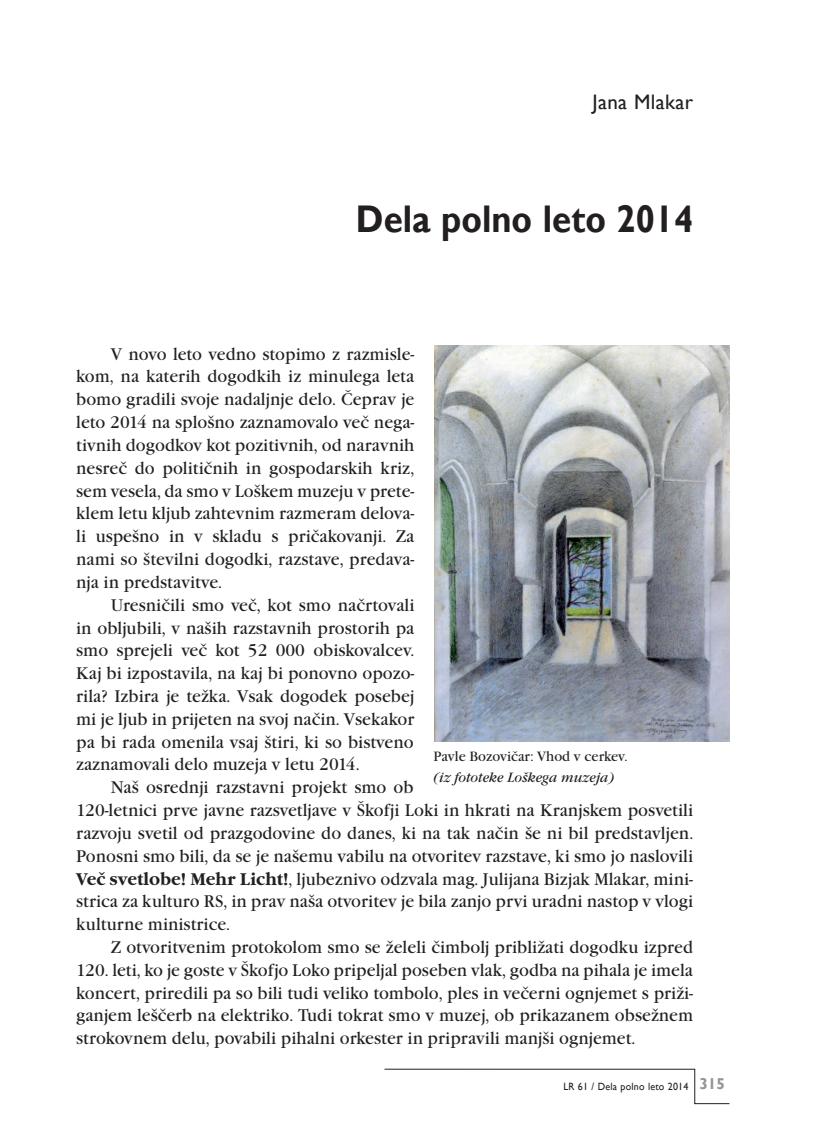
<style>
.page{position:relative;width:819px;height:1141px;background:#fff}
.page>*{position:absolute;margin:0;border:0;box-sizing:border-box;transform-origin:0 0}
.Glavni_naslov{font:700 38.5px "Gill Sans";color:#231f20;scale:.9 1}
.Avtor{font:21px "Gill Sans";letter-spacing:.015em;color:#231f20}
.Body__7_first_line{font:17.5px/22.8px "Garamond Itc TEE";color:#231f20;text-align:justify;scale:.95 1}
.Slika_pride_cyan{font:14px "Garamond Itc TEE";color:#231f20;scale:.95 1}
.Slika_pride_cyan-2{font:italic 14px "Garamond Itc TEE";color:#231f20;scale:.95 1}
.t1{font:10.5px "Gill Sans";letter-spacing:.02em;color:#231f20;scale:.95 1}
.s1{font-weight:700}
.s2{font-weight:700;font-size:15.75px;color:#939598}
</style>
<div class="page">
<svg style="left:384px;top:1069px;width:346px;height:35px"></svg>
<img style="left:434px;top:346px;width:295px;height:396px">
<p class="Avtor" style="left:592px;top:89px;width:102px">Jana Mlakar</p>
<p class="Glavni_naslov" style="left:356px;top:196px;width:376px">Dela polno leto 2014</p>
<p class="Body__7_first_line" style="left:76px;top:343px;width:357px;text-indent:35px">V novo leto vedno stopimo z razmisle&shy;kom, na katerih dogodkih iz minulega leta bomo gradili svoje nadaljnje delo. Čeprav je leto 2014 na splošno zaznamovalo več nega&shy;tivnih dogodkov kot pozitivnih, od naravnih nesreč do političnih in gospodarskih kriz, sem vesela, da smo v Loškem muzeju v prete&shy;klem letu kljub zahtevnim razmeram delova&shy;li uspešno in v skladu s pričakovanji. Za nami so številni dogodki, razstave, predava&shy;nja in predstavitve.</p>
<p class="Body__7_first_line" style="left:76px;top:594px;width:357px;text-indent:35px">Uresničili smo več, kot smo načrtovali in obljubili, v naših razstavnih prostorih pa smo sprejeli več kot 52 000 obiskovalcev.<br>Kaj bi izpostavila, na kaj bi ponovno opozo&shy;rila? Izbira je težka. Vsak dogodek posebej mi je ljub in prijeten na svoj način. Vsekakor pa bi rada omenila vsaj štiri, ki so bistveno zaznamovali delo muzeja v letu 2014.</p>
<p class="Body__7_first_line" style="left:76px;top:776px;width:651px;text-align:left;text-indent:35px">Naš osrednji razstavni projekt smo ob<br>120-letnici prve javne razsvetljave v Škofji Loki in hkrati na Kranjskem posvetili razvoju svetil od prazgodovine do danes, ki na tak način še ni bil predstavljen.<br>Ponosni smo bili, da se je našemu vabilu na otvoritev razstave, ki smo jo naslovili <span class="s1">Več svetlobe! Mehr Licht!</span>, ljubeznivo odzvala mag. Julijana Bizjak Mlakar, mini&shy;strica za kulturo RS, in prav naša otvoritev je bila zanjo prvi uradni nastop v vlogi kulturne ministrice.</p>
<p class="Body__7_first_line" style="left:76px;top:936px;width:651px;text-indent:35px">Z otvoritvenim protokolom smo se želeli čimbolj približati dogodku izpred 120. leti, ko je goste v Škofjo Loko pripeljal poseben vlak, godba na pihala je imela koncert, priredili pa so bili tudi veliko tombolo, ples in večerni ognjemet s priži&shy;ganjem leščerb na elektriko. Tudi tokrat smo v muzej, ob prikazanem obsežnem strokovnem delu, povabili pihalni orkester in pripravili manjši ognjemet.</p>
<p class="Slika_pride_cyan" style="left:433px;top:749px;width:206px">Pavle Bozovičar: Vhod v cerkev.</p>
<p class="Slika_pride_cyan-2" style="left:433px;top:769px;width:192px">(iz fototeke Loškega muzeja)</p>
<p class="t1" style="left:563px;top:1080px;width:172px">LR 61 / Dela polno leto 2014 <span class="s2">315</span></p>
</div>
